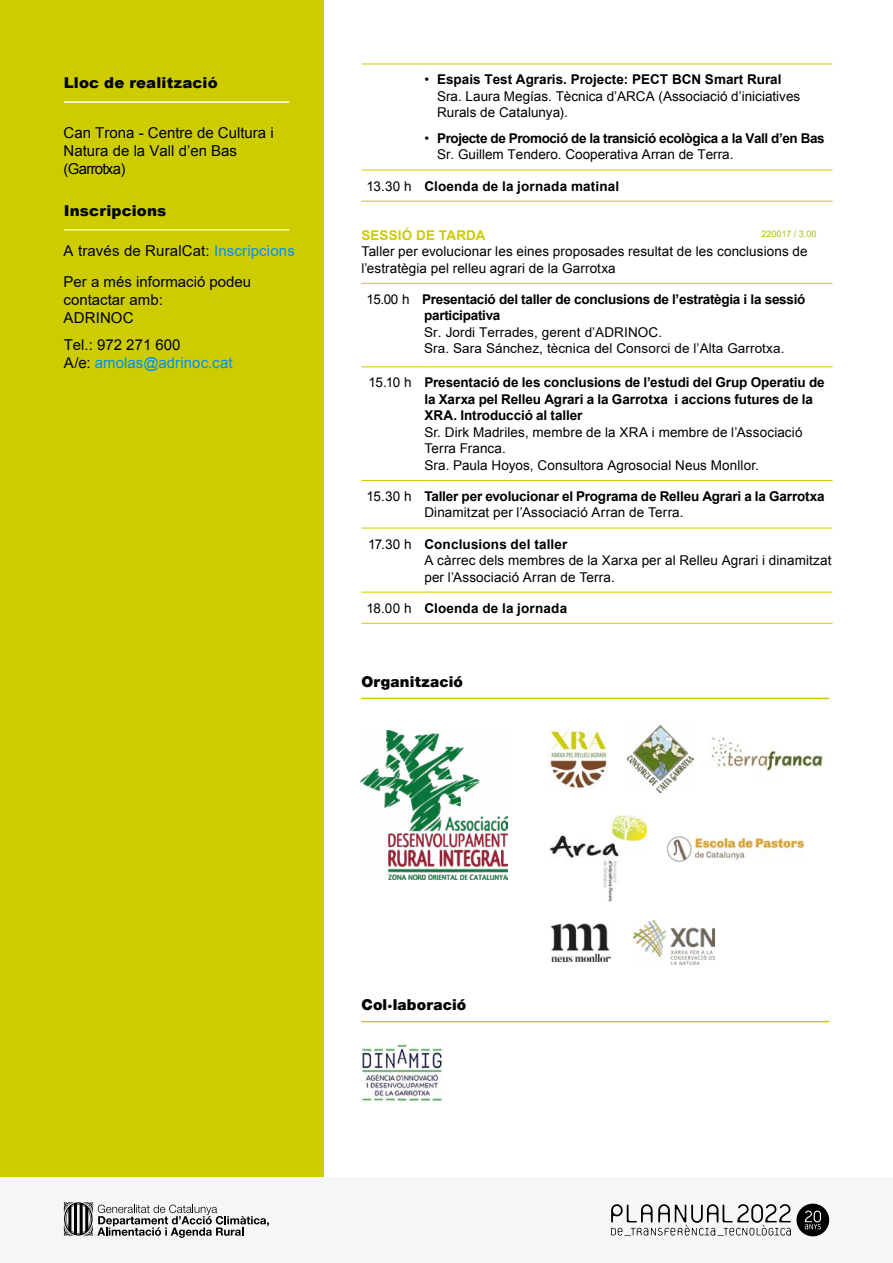
<style>
.page{position:relative;width:893px;height:1263px;background:#fff}
.page>*{position:absolute;margin:0;border:0;box-sizing:border-box;transform-origin:0 0}
.t1{font:15px/18px "Arial";color:#000}
.t2{font:900 15px "Arial";letter-spacing:.01em;color:#020304}
.t3{font:900 15px "Helvetica Neue LT Com";letter-spacing:.01em;color:#020304}
._8_Auto_-_Centre{font:13.5px/16.5px "Arial";letter-spacing:.005em;color:#000}
._8_Auto_-_Centre-2{font:700 13.5px/16.5px "Arial";letter-spacing:-.01em;color:#000}
._8_Auto_-_Centre-3{font:13.5px/16.5px "Arial";letter-spacing:.01em;color:#000}
._8_Auto_-_Centre-4{font:700 13.5px/16.5px "Arial";letter-spacing:-.03em;color:#000}
._8_Auto_-_Centre-5{font:700 13.5px "Arial";letter-spacing:-.02em;color:#000}
._8_Auto_-_Centre-6{font:700 13.5px "Arial";letter-spacing:.015em;color:#000}
._8_Auto_-_Left{font:13.5px "Arial";letter-spacing:-.025em;color:#000}
._8_Auto_-_Centre-7{font:700 13.5px "Arial";letter-spacing:.01em;color:#000}
._8_Auto_-_Centre-8{font:700 13.5px "Arial";letter-spacing:.015em;color:#cc0}
.t4{font:9px "Arial";color:#aabf00}
.s1{color:#008dff}
.s2{font-weight:700}
.s3{font-weight:400}
</style>
<div class="page">
<div style="left:0;top:0;width:323px;height:1178px;background:#cc0"></div>
<div style="left:0;top:1178px;width:893px;height:85px;background:#f6f6f6"></div>
<svg style="left:64px;top:1202px;width:205px;height:36px"></svg>
<svg style="left:611px;top:1204px;width:180px;height:32px"></svg>
<div style="left:796px;top:1204px;width:33px;height:32px;background:#000;border-radius:50%"></div>
<svg style="left:805px;top:1210px;width:16px;height:19px"></svg>
<hr style="left:361px;top:698px;width:468px;height:1px;background:#cc0">
<hr style="left:361px;top:1021px;width:468px;height:1px;background:#cc0">
<hr style="left:64px;top:101px;width:225px;height:2px;background:#fff">
<hr style="left:64px;top:229px;width:225px;height:2px;background:#fff">
<hr style="left:361px;top:64px;width:63px;height:1px;background:#cc0">
<hr style="left:424px;top:64px;width:409px;height:1px;background:#cc0">
<hr style="left:361px;top:170px;width:63px;height:1px;background:#cc0">
<hr style="left:424px;top:170px;width:409px;height:1px;background:#cc0">
<hr style="left:361px;top:201px;width:63px;height:1px;background:#cc0">
<hr style="left:424px;top:201px;width:409px;height:1px;background:#cc0">
<hr style="left:361px;top:283px;width:63px;height:1px;background:#cc0">
<hr style="left:424px;top:283px;width:409px;height:1px;background:#cc0">
<hr style="left:361px;top:367px;width:63px;height:1px;background:#cc0">
<hr style="left:424px;top:367px;width:409px;height:1px;background:#cc0">
<hr style="left:361px;top:480px;width:63px;height:1px;background:#cc0">
<hr style="left:424px;top:480px;width:409px;height:1px;background:#cc0">
<hr style="left:361px;top:528px;width:63px;height:1px;background:#cc0">
<hr style="left:424px;top:528px;width:409px;height:1px;background:#cc0">
<hr style="left:361px;top:592px;width:63px;height:1px;background:#cc0">
<hr style="left:424px;top:592px;width:409px;height:1px;background:#cc0">
<hr style="left:361px;top:623px;width:63px;height:1px;background:#cc0">
<hr style="left:424px;top:623px;width:409px;height:1px;background:#cc0">
<img style="left:361px;top:731px;width:146px;height:148px">
<img style="left:547px;top:728px;width:61px;height:60px">
<img style="left:628px;top:726px;width:65px;height:66px">
<img style="left:711px;top:737px;width:112px;height:35px">
<img style="left:550px;top:816px;width:97px;height:86px">
<img style="left:667px;top:836px;width:137px;height:26px">
<img style="left:633px;top:920px;width:81px;height:45px">
<img style="left:361px;top:1043px;width:83px;height:58px">
<img style="left:550px;top:924px;width:60px;height:37px">
<p class="t2" style="left:64px;top:72px;width:155px">Lloc de realització</p>
<p class="t1" style="left:64px;top:124px;width:212px">Can Trona - Centre de Cultura i<br>Natura de la Vall d’en Bas (Garrotxa)</p>
<p class="t2" style="left:64px;top:199px;width:104px">Inscripcions</p>
<p class="t1" style="left:64px;top:242px;width:233px">A través de RuralCat: <span class="s1">Inscripcions</span></p>
<p class="t1" style="left:64px;top:273px;width:189px">Per a més informació podeu contactar amb:<br>ADRINOC</p>
<p class="t1" style="left:64px;top:336px;width:170px">Tel.: 972 271 600<br>A/e: <span class="s1">amolas@adrinoc.cat</span></p>
<p class="_8_Auto_-_Centre" style="left:424px;top:72px;width:6px">•</p>
<p class="_8_Auto_-_Centre" style="left:437px;top:72px;width:365px"><span class="s2">Espais Test Agraris. Projecte: PECT BCN Smart Rural<br></span>Sra. Laura Megías. Tècnica d’ARCA (Associació d’iniciatives<br>Rurals de Catalunya).</p>
<p class="_8_Auto_-_Centre" style="left:424px;top:130px;width:6px">•</p>
<p class="_8_Auto_-_Centre-4" style="left:437px;top:130px;width:389px">Projecte de Promoció de la transició ecològica a la Vall d’en Bas<br><span class="s3">Sr. Guillem Tendero. Cooperativa Arran de Terra.</span></p>
<p class="_8_Auto_-_Left" style="left:366px;top:177px;width:47px">13.30 h</p>
<p class="_8_Auto_-_Centre-6" style="left:424px;top:177px;width:196px">Cloenda de la jornada matinal</p>
<p class="_8_Auto_-_Centre-8" style="left:361px;top:226px;width:126px">SESSIÓ DE TARDA</p>
<p class="_8_Auto_-_Centre" style="left:361px;top:243px;width:448px">Taller per evolucionar les eines proposades resultat de les conclusions de l’estratègia pel relleu agrari de la Garrotxa</p>
<p class="_8_Auto_-_Centre-5" style="left:366px;top:289px;width:440px"><span class="s3">15.00 h</span> Presentació del taller de conclusions de l’estratègia i la sessió</p>
<p class="_8_Auto_-_Centre-3" style="left:424px;top:307px;width:362px"><span class="s2">participativa<br></span>Sr. Jordi Terrades, gerent d’ADRINOC.<br>Sra. Sara Sánchez, tècnica del Consorci de l’Alta Garrotxa.</p>
<p class="_8_Auto_-_Left" style="left:368px;top:374px;width:45px">15.10 h</p>
<p class="_8_Auto_-_Centre-2" style="left:424px;top:375px;width:402px">Presentació de les conclusions de l’estudi del Grup Operatiu de la Xarxa pel Relleu Agrari a la Garrotxa i accions futures de la<br>XRA. Introducció al taller</p>
<p class="_8_Auto_-_Centre" style="left:424px;top:424px;width:380px">Sr. Dirk Madriles, membre de la XRA i membre de l’Associació<br>Terra Franca.</p>
<p class="_8_Auto_-_Centre" style="left:424px;top:457px;width:336px">Sra. Paula Hoyos, Consultora Agrosocial Neus Monllor.</p>
<p class="_8_Auto_-_Left" style="left:366px;top:487px;width:47px">15.30 h</p>
<p class="_8_Auto_-_Centre-2" style="left:424px;top:488px;width:402px">Taller per evolucionar el Programa de Relleu Agrari a la Garrotxa</p>
<p class="_8_Auto_-_Centre" style="left:424px;top:504px;width:261px">Dinamitzat per l’Associació Arran de Terra.</p>
<p class="_8_Auto_-_Left" style="left:368px;top:535px;width:45px">17.30 h</p>
<p class="_8_Auto_-_Centre-7" style="left:424px;top:535px;width:145px">Conclusions del taller</p>
<p class="_8_Auto_-_Centre" style="left:424px;top:552px;width:409px">A càrrec dels membres de la Xarxa per al Relleu Agrari i dinamitzat per l’Associació Arran de Terra.</p>
<p class="_8_Auto_-_Left" style="left:366px;top:599px;width:47px">18.00 h</p>
<p class="_8_Auto_-_Centre-6" style="left:424px;top:599px;width:144px">Cloenda de la jornada</p>
<p class="t4" style="left:761px;top:228px;width:57px">220017 / 3,00</p>
<p class="t3" style="left:361px;top:672px;width:103px">Organització</p>
<p class="t3" style="left:361px;top:995px;width:106px">Col·laboració</p>
</div>
